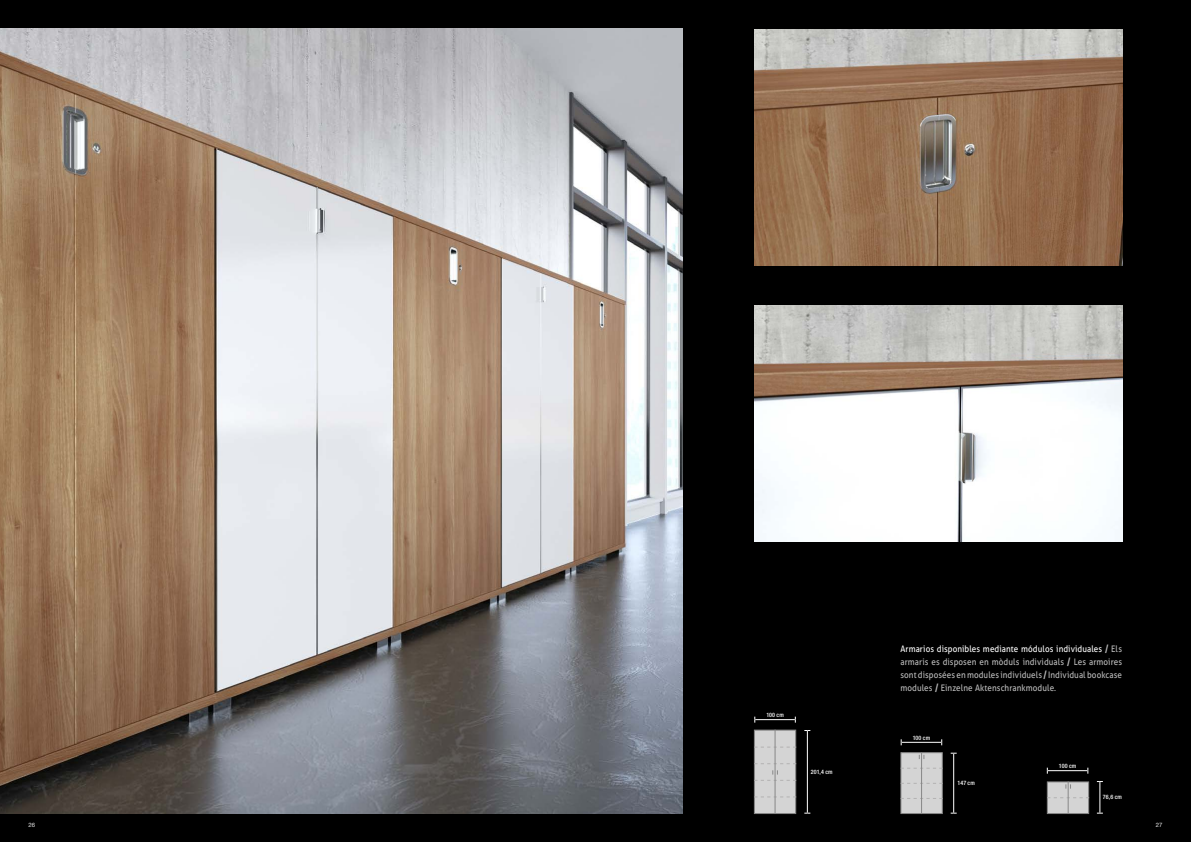
<style>
.page{position:relative;width:1191px;height:842px;background:#000}
.page>*{position:absolute;margin:0;border:0;box-sizing:border-box;transform-origin:0 0}
.t1{font:9px/13px "Aller";letter-spacing:.01em;color:#bcbcbc;text-align:justify;scale:.9 1}
.t2{font:500 condensed 6px "Helvetica Neue LT Std";letter-spacing:.02em;color:#fff}
.t3{font:6px "Helvetica Neue LT Std";color:#ededed}
.s1{color:#fff}
.s2{font-weight:700;font-size:11.7px}
</style>
<div class="page">
<img style="left:754px;top:29px;width:368px;height:236px">
<img style="left:754px;top:305px;width:368px;height:236px">
<img style="left:0;top:28px;width:682px;height:786px">
<hr style="left:807px;top:731px;width:1px;height:82px;background:#fff">
<hr style="left:953px;top:754px;width:1px;height:59px;background:#fff">
<hr style="left:1099px;top:782px;width:1px;height:31px;background:#fff">
<hr style="left:755px;top:719px;width:40px;height:1px;background:#fff">
<hr style="left:901px;top:742px;width:40px;height:1px;background:#fff">
<hr style="left:1047px;top:770px;width:40px;height:1px;background:#fff">
<div style="left:754px;top:730px;width:42px;height:84px;background:#d4d4d4;border:1px solid #878787"></div>
<div style="left:900px;top:752px;width:42px;height:62px;background:#d4d4d4;border:1px solid #878787"></div>
<div style="left:1046px;top:781px;width:43px;height:33px;background:#d4d4d4;border:1px solid #878787"></div>
<svg style="left:754px;top:796px;width:42px;height:1px"></svg>
<svg style="left:900px;top:798px;width:42px;height:1px"></svg>
<svg style="left:1047px;top:797px;width:42px;height:1px"></svg>
<svg style="left:754px;top:780px;width:42px;height:1px"></svg>
<svg style="left:900px;top:783px;width:42px;height:1px"></svg>
<svg style="left:754px;top:763px;width:42px;height:1px"></svg>
<svg style="left:900px;top:768px;width:42px;height:1px"></svg>
<svg style="left:754px;top:747px;width:42px;height:1px"></svg>
<hr style="left:774px;top:730px;width:1px;height:84px;background:#878787">
<hr style="left:921px;top:753px;width:1px;height:61px;background:#878787">
<hr style="left:1067px;top:781px;width:1px;height:32px;background:#878787">
<svg style="left:772px;top:770px;width:6px;height:4px"></svg>
<svg style="left:918px;top:755px;width:6px;height:4px"></svg>
<svg style="left:1065px;top:784px;width:6px;height:5px"></svg>
<p class="t2" style="left:766px;top:711px;width:19px">100 cm</p>
<p class="t2" style="left:810px;top:768px;width:23px">201,4 cm</p>
<p class="t1" style="left:900px;top:643px;width:248px"><span class="s1">Armarios disponibles mediante módulos individuales</span> <span class="s2">/</span> Els armaris es disposen en mòduls individuals <span class="s2">/</span> Les armoires sont disposées en modules individuels <span class="s2">/</span> Individual bookcase modules <span class="s2">/</span> Einzelne Aktenschrankmodule.</p>
<p class="t2" style="left:912px;top:734px;width:19px">100 cm</p>
<p class="t2" style="left:957px;top:780px;width:19px">147 cm</p>
<p class="t2" style="left:1058px;top:762px;width:19px">100 cm</p>
<p class="t2" style="left:1102px;top:794px;width:21px">76,6 cm</p>
<p class="t3" style="left:28px;top:821px;width:8px">26</p>
<p class="t3" style="left:1156px;top:821px;width:8px">27</p>
</div>
